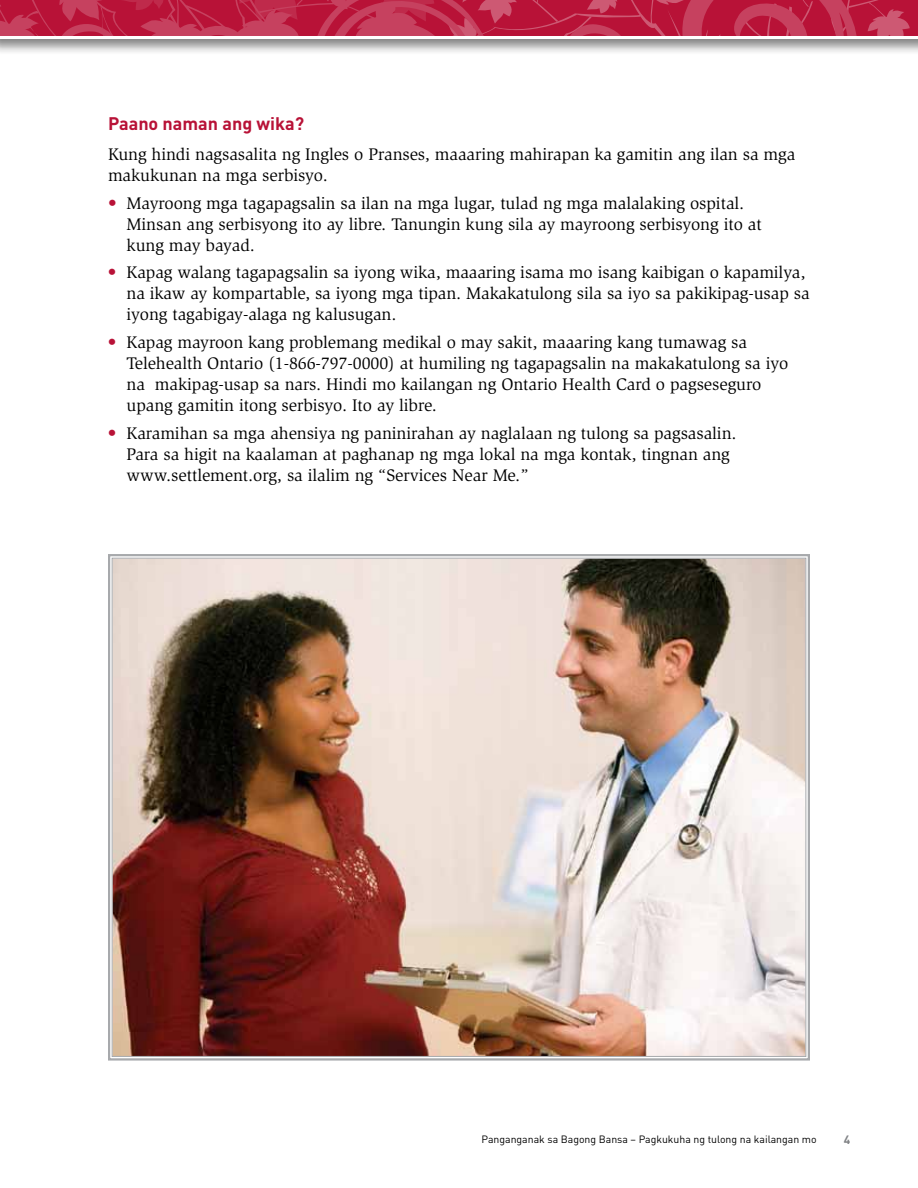
<style>
.page{position:relative;width:918px;height:1188px;background:#fff}
.page>*{position:absolute;margin:0;border:0;box-sizing:border-box;transform-origin:0 0}
.t1{font:700 18px "DIN";color:#b81237}
.t2{font:17.25px/21px "Slimbach";letter-spacing:-.005em;color:#000}
.t3{font:700 12px "DIN";color:#808285}
.t4{font:10.5px "DIN";color:#000}
.s1{color:#b81237}
</style>
<div class="page">
<img style="left:108px;top:554px;width:702px;height:507px">
<div style="left:0;top:0;width:918px;height:56px;background:#000;opacity:.5"></div>
<svg style="left:0;top:0;width:918px;height:36px;background:#bd2647"></svg>
<hr style="left:0;top:36px;width:918px;height:3px;background:#fff">
<p class="t1" style="left:108px;top:111px;width:198px">Paano naman ang wika?</p>
<p class="t2" style="left:108px;top:144px;width:689px">Kung hindi nagsasalita ng Ingles o Pranses, maaaring mahirapan ka gamitin ang ilan sa mga makukunan na mga serbisyo.</p>
<p class="t2" style="left:127px;top:192px;width:637px;text-indent:-19px"><span class="s1">•</span> Mayroong mga tagapagsalin sa ilan na mga lugar, tulad ng mga malalaking ospital.<br>Minsan ang serbisyong ito ay libre. Tanungin kung sila ay mayroong serbisyong ito at kung may bayad.</p>
<p class="t2" style="left:127px;top:262px;width:685px;text-indent:-19px"><span class="s1">•</span> Kapag walang tagapagsalin sa iyong wika, maaaring isama mo isang kaibigan o kapamilya, na ikaw ay kompartable, sa iyong mga tipan. Makakatulong sila sa iyo sa pakikipag-usap sa iyong tagabigay-alaga ng kalusugan.</p>
<p class="t2" style="left:127px;top:332px;width:663px;text-indent:-19px"><span class="s1">•</span> Kapag mayroon kang problemang medikal o may sakit, maaaring kang tumawag sa Telehealth Ontario (1-866-797-0000) at humiling ng tagapagsalin na makakatulong sa iyo na makipag-usap sa nars. Hindi mo kailangan ng Ontario Health Card o pagseseguro upang gamitin itong serbisyo. Ito ay libre.</p>
<p class="t2" style="left:127px;top:423px;width:612px;text-indent:-19px"><span class="s1">•</span> Karamihan sa mga ahensiya ng paninirahan ay naglalaan ng tulong sa pagsasalin.<br>Para sa higit na kaalaman at paghanap ng mga lokal na mga kontak, tingnan ang www.settlement.org, sa ilalim ng “Services Near Me.”</p>
<p class="t4" style="left:482px;top:1132px;width:337px">Panganganak sa Bagong Bansa – Pagkukuha ng tulong na kailangan mo</p>
<p class="t3" style="left:844px;top:1132px;width:8px">4</p>
</div>
